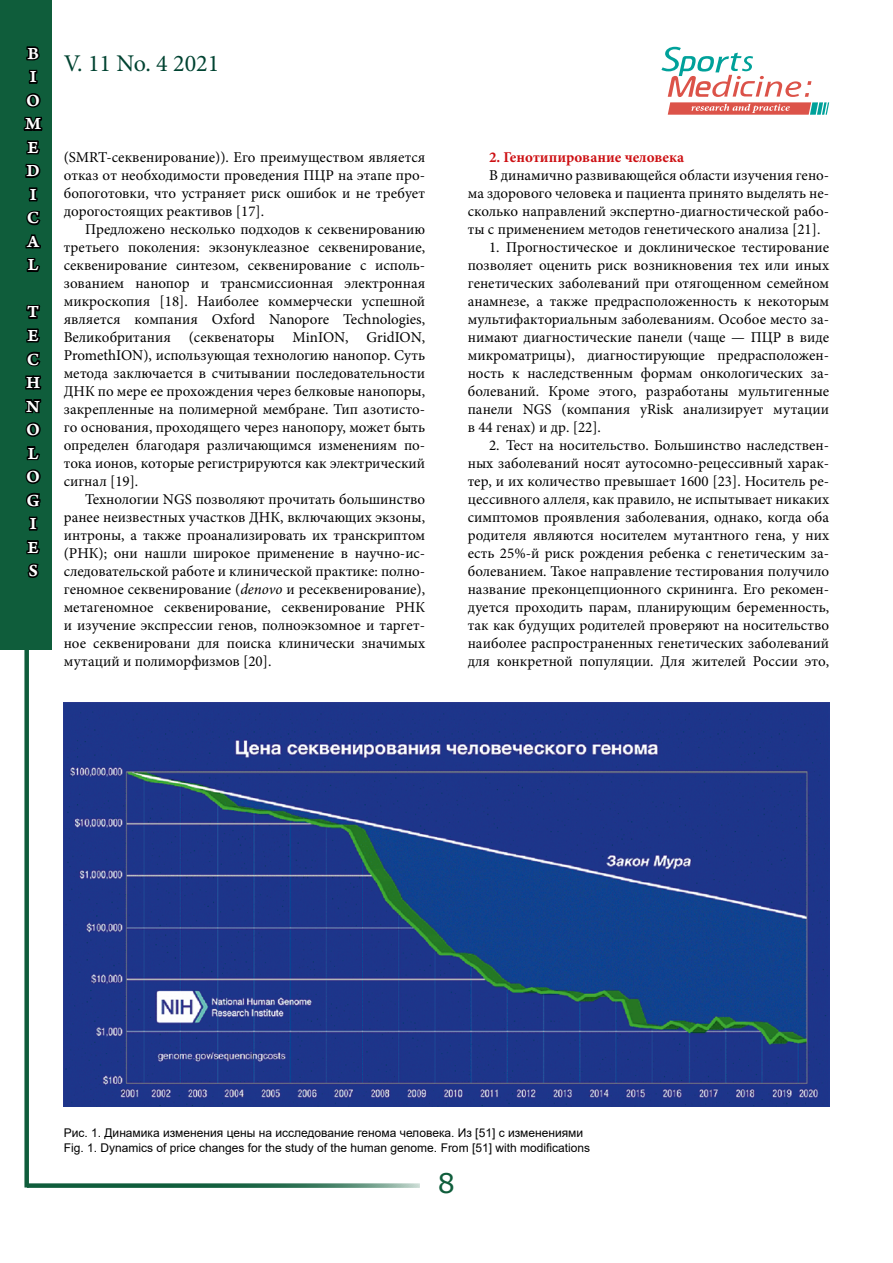
<style>
.page{position:relative;width:893px;height:1263px;background:#fff}
.page>*{position:absolute;margin:0;border:0;box-sizing:border-box;transform-origin:0 0}
.t1{font:27px "Verdana";color:#0f5d3b}
.t2{font:24px "Minion Pro";color:#004331}
.t3{font:18px/23.5px "Arno Pro Smbd Caption";color:#fff}
.osn-text{font:15px/18px "Minion Pro";color:#000;text-align:justify}
.t4{font:700 15px "Minion Pro";color:#cd1013}
.Подрисуночная_подпис{font:12px "Arial";color:#000}
.s1{font-style:italic}
</style>
<div class="page">
<div style="left:24px;top:112px;width:5px;height:1075px;background:#0f5d3b"></div>
<svg style="left:27px;top:1183px;width:393px;height:5px;background:#438065"></svg>
<svg style="left:661px;top:47px;width:168px;height:68px"></svg>
<div style="left:0;top:0;width:52px;height:649px;background:#0f5d3b"></div>
<svg style="left:23px;top:46px;width:20px;height:132px"></svg>
<svg style="left:28px;top:187px;width:10px;height:15px"></svg>
<svg style="left:25px;top:210px;width:16px;height:62px"></svg>
<svg style="left:25px;top:304px;width:17px;height:157px"></svg>
<svg style="left:25px;top:469px;width:16px;height:39px"></svg>
<svg style="left:26px;top:516px;width:14px;height:39px"></svg>
<svg style="left:27px;top:563px;width:12px;height:15px"></svg>
<img style="left:64px;top:702px;width:765px;height:404px">
<p class="t3" style="left:25px;top:42px;width:18px">B<br>I<br>O<br>M<br>E<br>D<br>I<br>C<br>A<br>L</p>
<p class="t3" style="left:26px;top:301px;width:16px">T<br>E<br>C<br>H<br>N<br>O<br>L<br>O<br>G<br>I<br>E<br>S</p>
<h2 class="t2" style="left:64px;top:48px;width:157px">V. 11 No. 4 2021</h2>
<p class="osn-text" style="left:64px;top:148px;width:363px">(SMRT-секвенирование)). Его преимуществом является отказ от необходимости проведения ПЦР на этапе про&shy;бопоготовки, что устраняет риск ошибок и не требует дорогостоящих реактивов [17].</p>
<p class="osn-text" style="left:64px;top:220px;width:363px;text-indent:21px">Предложено несколько подходов к секвенированию третьего поколения: экзонуклеазное секвенирование, секвенирование синтезом, секвенирование с исполь&shy;зованием нанопор и трансмиссионная электронная микроскопия [18]. Наиболее коммерчески успешной является компания Oxford Nanopore Technologies, Великобритания (секвенаторы MinION, GridION, PromethION), использующая технологию нанопор. Суть метода заключается в считывании последовательности ДНК по мере ее прохождения через белковые нанопоры, закрепленные на полимерной мембране. Тип азотисто&shy;го основания, проходящего через нанопору, может быть определен благодаря различающимся изменениям по&shy;тока ионов, которые регистрируются как электрический сигнал [19].</p>
<p class="osn-text" style="left:64px;top:490px;width:363px;text-indent:21px">Технологии NGS позволяют прочитать большинство ранее неизвестных участков ДНК, включающих экзоны, интроны, а также проанализировать их транскриптом (РНК); они нашли широкое применение в научно-ис&shy;следовательской работе и клинической практике: полно&shy;геномное секвенирование (<span class="s1">denovo</span> и ресеквенирование), метагеномное секвенирование, секвенирование РНК и изучение экспрессии генов, полноэкзомное и таргет&shy;ное секвенировани для поиска клинически значимых мутаций и полиморфизмов [20].</p>
<p class="t4" style="left:489px;top:147px;width:197px">2. Генотипирование человека</p>
<p class="osn-text" style="left:468px;top:166px;width:363px;text-indent:21px">В динамично развивающейся области изучения гено&shy;ма здорового человека и пациента принято выделять не&shy;сколько направлений экспертно-диагностической рабо&shy;ты с применением методов генетического анализа [21].</p>
<p class="osn-text" style="left:468px;top:238px;width:363px;text-indent:21px">1. Прогностическое и доклиническое тестирование позволяет оценить риск возникновения тех или иных генетических заболеваний при отягощенном семейном анамнезе, а также предрасположенность к некоторым мультифакториальным заболеваниям. Особое место за&shy;нимают диагностические панели (чаще — ПЦР в виде микроматрицы), диагностирующие предрасположен&shy;ность к наследственным формам онкологических за&shy;болеваний. Кроме этого, разработаны мультигенные панели NGS (компания yRisk анализирует мутации в 44 генах) и др. [22].</p>
<p class="osn-text" style="left:468px;top:436px;width:363px;text-indent:21px">2. Тест на носительство. Большинство наследствен&shy;ных заболеваний носят аутосомно-рецессивный харак&shy;тер, и их количество превышает 1600 [23]. Носитель ре&shy;цессивного аллеля, как правило, не испытывает никаких симптомов проявления заболевания, однако, когда оба родителя являются носителем мутантного гена, у них есть 25%-й риск рождения ребенка с генетическим за&shy;болеванием. Такое направление тестирования получило название преконцепционного скрининга. Его рекомен&shy;дуется проходить парам, планирующим беременность, так как будущих родителей проверяют на носительство наиболее распространенных генетических заболеваний для конкретной популяции. Для жителей России это,</p>
<p class="Подрисуночная_подпис" style="left:64px;top:1125px;width:521px">Рис. 1. Динамика изменения цены на исследование генома человека. Из [51] c изменениями</p>
<p class="Подрисуночная_подпис" style="left:64px;top:1140px;width:528px">Fig. 1. Dynamics of price changes for the study of the human genome. From [51] with modifications</p>
<h1 class="t1" style="left:438px;top:1164px;width:19px">8</h1>
</div>
